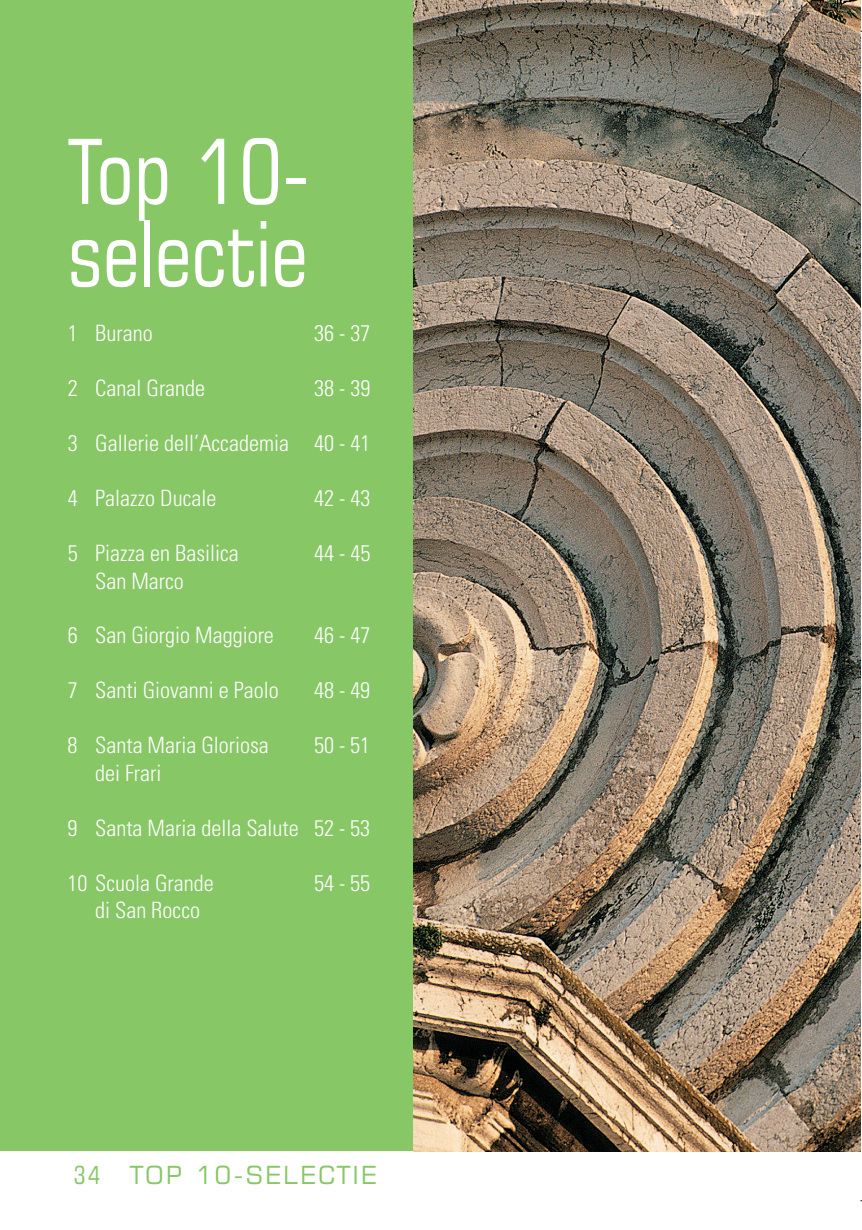
<style>
.page{position:relative;width:862px;height:1230px;background:#fff}
.page>*{position:absolute;margin:0;border:0;box-sizing:border-box;transform-origin:0 0}
.t1{font:condensed 90px/82.2px "Square 721 BT";color:#fff}
.t2{font:25px "Square 721 BT";letter-spacing:.08em;color:#87c765}
.t3{font:300 condensed 22.5px "Univers";color:#fff}
.s1{font-stretch:condensed}
</style>
<div class="page">
<div style="left:0;top:0;width:414px;height:1151px;background:#87c765"></div>
<img style="left:414px;top:0;width:446px;height:1151px">
<h1 class="t1" style="left:68px;top:130px;width:242px">Top 10- selectie</h1>
<p class="t3" style="left:68px;top:320px;width:86px">1 Burano</p>
<p class="t3" style="left:314px;top:320px;width:58px">36 - 37</p>
<p class="t3" style="left:68px;top:375px;width:139px">2 Canal Grande</p>
<p class="t3" style="left:314px;top:375px;width:58px">38 - 39</p>
<p class="t3" style="left:68px;top:430px;width:304px">3 Gallerie dell’Accademia 40 - 41</p>
<p class="t3" style="left:68px;top:485px;width:150px">4 Palazzo Ducale</p>
<p class="t3" style="left:314px;top:485px;width:58px">42 - 43</p>
<p class="t3" style="left:68px;top:539px;width:173px">5 Piazza en Basilica</p>
<p class="t3" style="left:314px;top:539px;width:58px">44 - 45</p>
<p class="t3" style="left:95px;top:567px;width:90px">San Marco</p>
<p class="t3" style="left:68px;top:622px;width:208px">6 San Giorgio Maggiore</p>
<p class="t3" style="left:314px;top:622px;width:58px">46 - 47</p>
<p class="t3" style="left:68px;top:677px;width:213px">7 Santi Giovanni e Paolo</p>
<p class="t3" style="left:314px;top:677px;width:58px">48 - 49</p>
<p class="t3" style="left:68px;top:732px;width:203px">8 Santa Maria Gloriosa</p>
<p class="t3" style="left:314px;top:732px;width:58px">50 - 51</p>
<p class="t3" style="left:95px;top:759px;width:68px">dei Frari</p>
<p class="t3" style="left:68px;top:814px;width:304px">9 Santa Maria della Salute 52 - 53</p>
<p class="t3" style="left:68px;top:869px;width:148px">10 Scuola Grande</p>
<p class="t3" style="left:314px;top:869px;width:58px">54 - 55</p>
<p class="t3" style="left:95px;top:897px;width:106px">di San Rocco</p>
<p class="t2" style="left:73px;top:1159px;width:305px"><span class="s1">34</span> TOP 10-SELECTIE</p>
</div>
